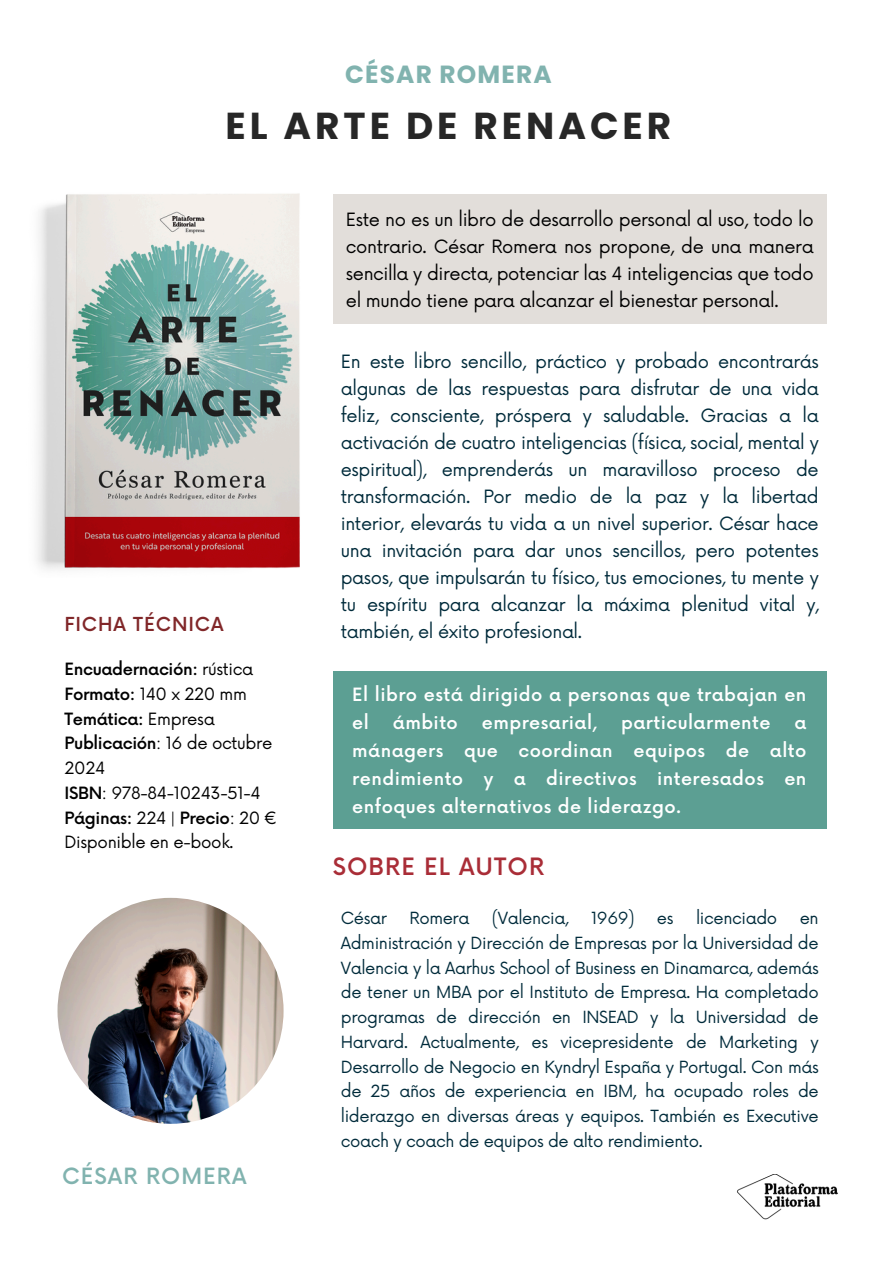
<style>
.page{position:relative;width:894px;height:1264px;background:#fff}
.page>*{position:absolute;margin:0;border:0;box-sizing:border-box;transform-origin:0 0}
.t1{font:700 37.5px "Poppins";letter-spacing:.105em;color:#272727}
.t2{font:700 24.75px "Poppins";letter-spacing:.045em;color:#81b3af}
.t3{font:500 23.25px "Now";letter-spacing:.045em;color:#a92d37}
.t4{font:500 21.75px "Now";letter-spacing:.045em;color:#81b3af}
.t5{font:500 18.75px "Now";letter-spacing:.045em;color:#812729}
.t6{font:17.85px/27px "Now";letter-spacing:-.02em;color:#002b3b;text-align:justify}
.t7{font:17.85px/27px "Now";letter-spacing:-.02em;color:#000;text-align:justify}
.t8{font:500 17.85px/28.2px "Now";letter-spacing:.025em;color:#fff}
.t9{font:16.5px/24.8px "Now";letter-spacing:-.02em;color:#000}
.t10{font:500 16.5px "Now";letter-spacing:-.02em;color:#000}
.t11{font:16.35px/24.8px "Now";letter-spacing:-.02em;color:#002b3b;text-align:justify}
.s1{font-weight:400}
.s2{font-weight:500}
</style>
<div class="page">
<img style="left:737px;top:1174px;width:101px;height:46px">
<div style="left:332px;top:671px;width:494px;height:157px;background:#5c9f93"></div>
<img style="left:37px;top:193px;width:263px;height:376px">
<div style="left:332px;top:194px;width:494px;height:130px;background:#e2deda"></div>
<img style="left:57px;top:897px;width:226px;height:226px;border-radius:50%">
<h2 class="t2" style="left:345px;top:57px;width:208px">CÉSAR ROMERA</h2>
<h5 class="t1" style="left:225px;top:100px;width:447px">EL ARTE DE RENACER</h5>
<p class="t5" style="left:64px;top:614px;width:160px">FICHA TÉCNICA</p>
<p class="t10" style="left:64px;top:660px;width:190px">Encuadernación: <span class="s1">rústica</span></p>
<p class="t9" style="left:64px;top:682px;width:184px"><span class="s2">Formato:</span> 140 x 220 mm</p>
<p class="t10" style="left:64px;top:709px;width:152px">Temática: <span class="s1">Empresa</span></p>
<p class="t9" style="left:64px;top:732px;width:209px"><span class="s2">Publicación</span>: 16 de octubre<br>2024</p>
<p class="t9" style="left:64px;top:781px;width:198px"><span class="s2">ISBN</span>: 978-84-10243-51-4</p>
<h3 class="t10" style="left:64px;top:808px;width:214px">Páginas: <span class="s1">224 |</span> Precio<span class="s1">: 20 €</span></h3>
<h6 class="t9" style="left:64px;top:831px;width:170px">Disponible en e-book.</h6>
<p class="t4" style="left:62px;top:1163px;width:186px">CÉSAR ROMERA</p>
<h4 class="t7" style="left:346px;top:207px;width:469px">Este no es un libro de desarrollo personal al uso, todo lo contrario. César Romera nos propone, de una manera sencilla y directa, potenciar las 4 inteligencias que todo el mundo tiene para alcanzar el bienestar personal.</h4>
<p class="t6" style="left:341px;top:349px;width:479px">En este libro sencillo, práctico y probado encontrarás algunas de las respuestas para disfrutar de una vida feliz, consciente, próspera y saludable. Gracias a la activación de cuatro inteligencias (física, social, mental y espiritual), emprenderás un maravilloso proceso de transformación. Por medio de la paz y la libertad interior, elevarás tu vida a un nivel superior. César hace una invitación para dar unos sencillos, pero potentes pasos, que impulsarán tu físico, tus emociones, tu mente y tu espíritu para alcanzar la máxima plenitud vital y, también, el éxito profesional.</p>
<h1 class="t8" style="left:352px;top:681px;width:455px">El libro está dirigido a personas que trabajan en el</h1>
<h1 class="t8" style="left:393px;top:709px;width:67px">ámbito</h1>
<h1 class="t8" style="left:481px;top:709px;width:117px">empresarial,</h1>
<h1 class="t8" style="left:621px;top:709px;width:151px">particularmente</h1>
<h1 class="t8" style="left:352px;top:709px;width:455px;text-align:justify;text-indent:442px">a mánagers que coordinan equipos de alto rendimiento y a directivos interesados en enfoques alternativos de liderazgo.</h1>
<p class="t3" style="left:332px;top:854px;width:213px">SOBRE EL AUTOR</p>
<h6 class="t11" style="left:341px;top:906px;width:48px">César</h6>
<h6 class="t11" style="left:409px;top:906px;width:61px">Romera</h6>
<h6 class="t11" style="left:492px;top:906px;width:78px">(Valencia,</h6>
<h6 class="t11" style="left:591px;top:906px;width:45px">1969)</h6>
<h6 class="t11" style="left:656px;top:906px;width:18px">es</h6>
<h6 class="t11" style="left:695px;top:906px;width:83px">licenciado</h6>
<h6 class="t11" style="left:341px;top:906px;width:479px;text-indent:459px">en Administración y Dirección de Empresas por la Universidad de Valencia y la Aarhus School of Business en Dinamarca, además de tener un MBA por el Instituto de Empresa. Ha completado programas de dirección en INSEAD y la Universidad de Harvard. Actualmente, es vicepresidente de Marketing y Desarrollo de Negocio en Kyndryl España y Portugal. Con más de 25 años de experiencia en IBM, ha ocupado roles de liderazgo en diversas áreas y equipos. También es Executive coach y coach de equipos de alto rendimiento.</h6>
</div>
